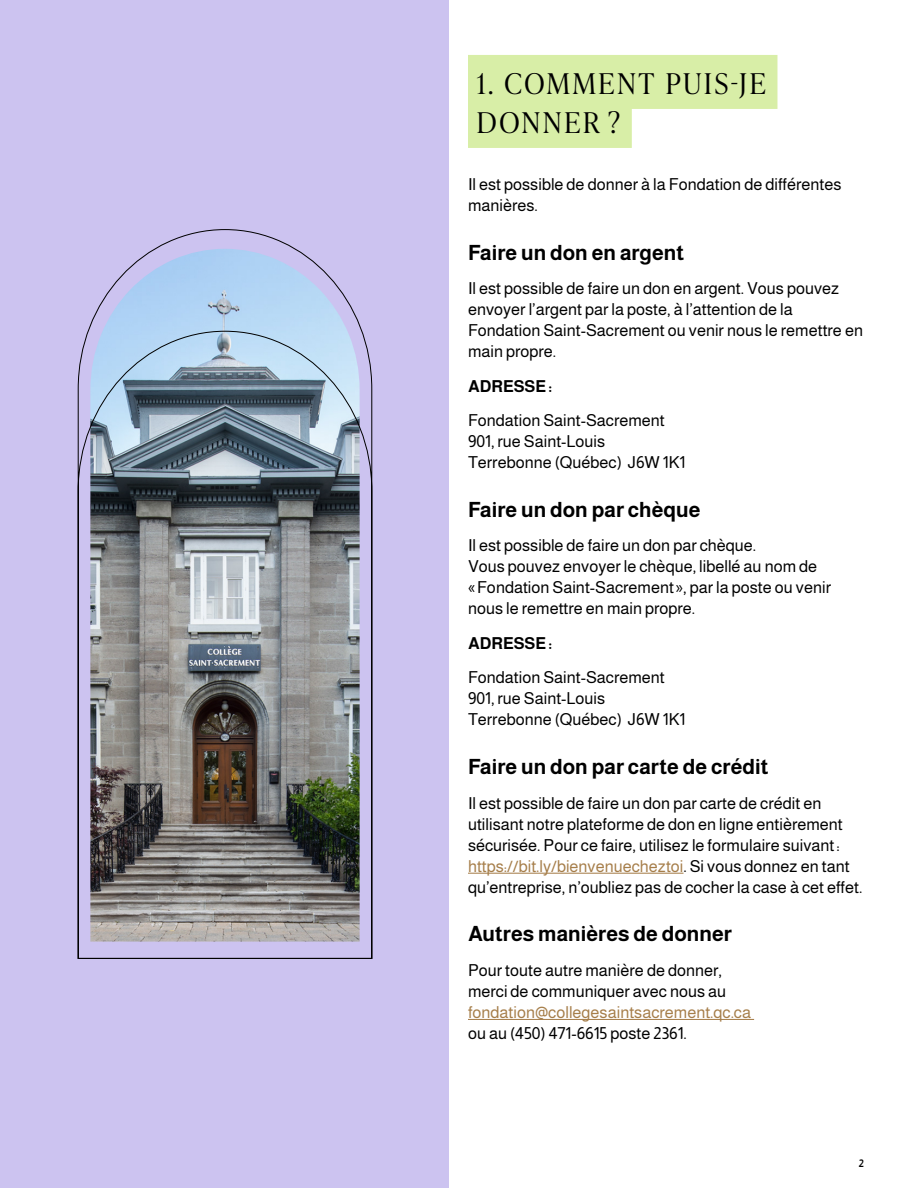
<style>
.page{position:relative;width:918px;height:1188px;background:#fff}
.page>*{position:absolute;margin:0;border:0;box-sizing:border-box;transform-origin:0 0}
.t1{font:300 28.5px/39px "Ivy Presto Headline";letter-spacing:.1em;color:#000}
.t2{font:700 21px "Almarai";color:#000}
.t3{font:16.5px/21px "Almarai";color:#000}
.t4{font:16.5px "Almarai";color:#a67e4a}
.t5{font:700 16.5px "Almarai";color:#000}
.t6{font:700 10.5px "Almarai";color:#000}
.s1{color:#a67e4a}
</style>
<div class="page">
<div style="left:1px;top:0;width:448px;height:1188px;background:#ccc3f0"></div>
<hr style="left:468px;top:873px;width:216px;height:1px;background:#a67e4a">
<hr style="left:468px;top:1019px;width:286px;height:1px;background:#a67e4a">
<div style="left:468px;top:55px;width:309px;height:54px;background:#d8eea7"></div>
<div style="left:468px;top:94px;width:164px;height:54px;background:#d8eea7"></div>
<img style="left:77px;top:229px;width:296px;height:730px">
<h1 class="t1" style="left:477px;top:63px;width:291px">1. COMMENT PUIS-JE<br>DONNER ?</h1>
<p class="t3" style="left:468px;top:174px;width:375px">Il est possible de donner à la Fondation de différentes manières.</p>
<p class="t2" style="left:468px;top:237px;width:218px">Faire un don en argent</p>
<p class="t3" style="left:468px;top:278px;width:397px">Il est possible de faire un don en argent. Vous pouvez envoyer l’argent par la poste, à l’attention de la Fondation Saint-Sacrement ou venir nous le remettre en main propre.</p>
<p class="t5" style="left:468px;top:374px;width:86px">ADRESSE:</p>
<p class="t3" style="left:468px;top:410px;width:219px">Fondation Saint-Sacrement<br>901, rue Saint-Louis<br>Terrebonne (Québec) J6W 1K1</p>
<p class="t2" style="left:468px;top:494px;width:234px">Faire un don par chèque</p>
<p class="t3" style="left:468px;top:535px;width:365px">Il est possible de faire un don par chèque.<br>Vous pouvez envoyer le chèque, libellé au nom de «Fondation Saint-Sacrement », par la poste ou venir nous le remettre en main propre.</p>
<p class="t5" style="left:468px;top:631px;width:86px">ADRESSE:</p>
<p class="t3" style="left:468px;top:667px;width:219px">Fondation Saint-Sacrement<br>901, rue Saint-Louis<br>Terrebonne (Québec) J6W 1K1</p>
<p class="t2" style="left:468px;top:751px;width:302px">Faire un don par carte de crédit</p>
<p class="t3" style="left:468px;top:792px;width:396px">Il est possible de faire un don par carte de crédit en utilisant notre plateforme de don en ligne entièrement sécurisée. Pour ce faire, utilisez le formulaire suivant: <span class="s1">https://bit.ly/bienvenuecheztoi</span>. Si vous donnez en tant qu’entreprise, n’oubliez pas de cocher la case à cet effet.</p>
<p class="t2" style="left:468px;top:918px;width:265px">Autres manières de donner</p>
<p class="t3" style="left:468px;top:960px;width:260px">Pour toute autre manière de donner, merci de communiquer avec nous au</p>
<p class="t4" style="left:468px;top:1000px;width:285px">fondation@collegesaintsacrement.qc.ca</p>
<p class="t3" style="left:468px;top:1023px;width:220px">ou au (450) 471-6615 poste 2361.</p>
<p class="t6" style="left:859px;top:1155px;width:7px">2</p>
</div>
